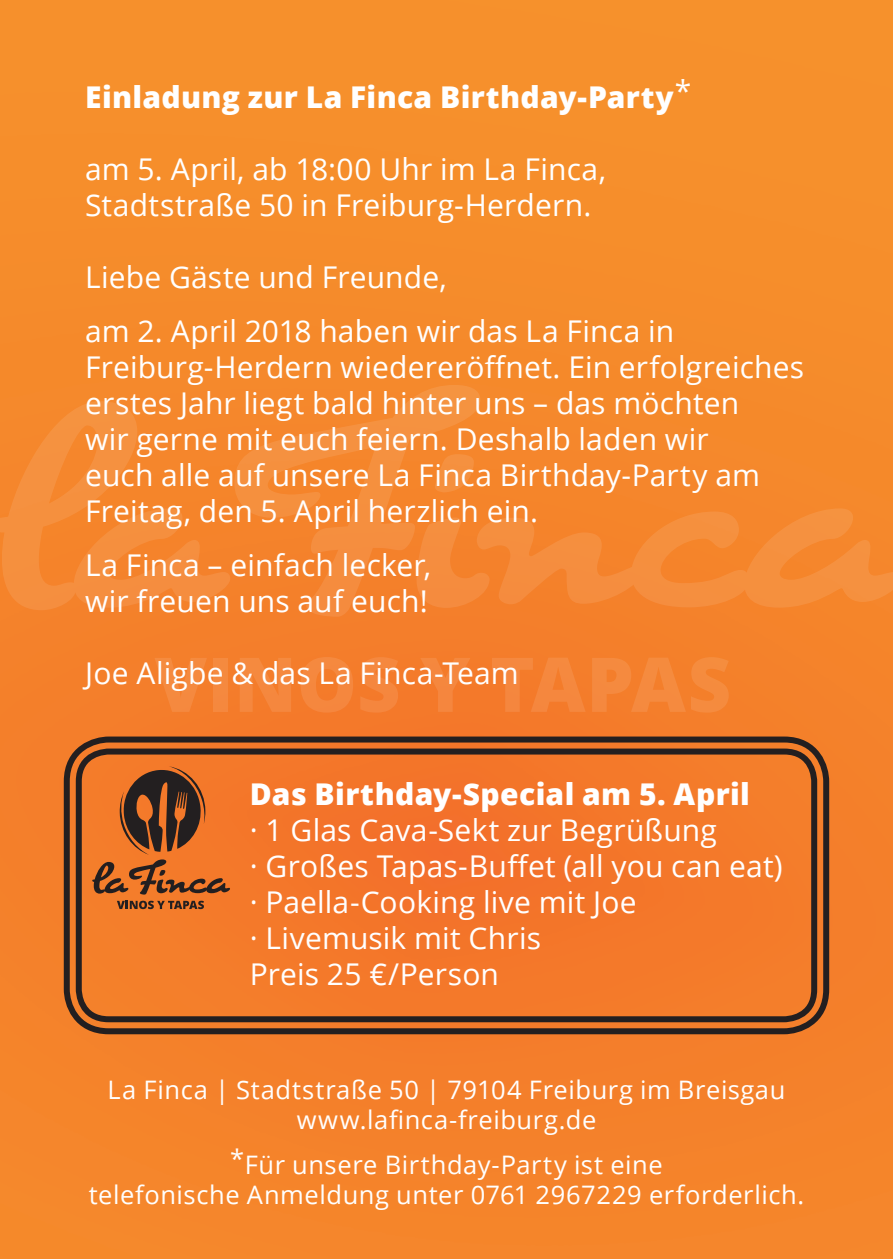
<style>
.page{position:relative;width:893px;height:1259px;background:#fff}
.page>*{position:absolute;margin:0;border:0;box-sizing:border-box;transform-origin:0 0}
.t1{font:30px/36px "Open Sans";letter-spacing:.005em;color:#fff}
.t2{font:800 30px "Open Sans";letter-spacing:.01em;color:#fff}
.t3{font:25.5px/30px "Open Sans";letter-spacing:.025em;color:#fff;text-align:center}
</style>
<div class="page">
<div style="left:0;top:738px;width:181px;height:521px;background:#f5832b"></div>
<img style="left:181px;top:738px;width:635px;height:521px">
<div style="left:816px;top:608px;width:77px;height:651px;background:#f4812b"></div>
<img style="left:0;top:95px;width:181px;height:643px">
<img style="left:181px;top:95px;width:637px;height:643px">
<div style="left:816px;top:0;width:77px;height:454px;background:#f68f2c"></div>
<div style="left:0;top:0;width:818px;height:95px;background:#f6902c"></div>
<svg style="left:0;top:401px;width:230px;height:209px;background:#f48933"></svg>
<svg style="left:234px;top:385px;width:246px;height:232px;background:#f48832"></svg>
<svg style="left:416px;top:454px;width:477px;height:154px;background:#f48831"></svg>
<svg style="left:155px;top:658px;width:52px;height:54px;background:#f48435"></svg>
<div style="left:213px;top:658px;width:15px;height:54px;background:#f5893f"></div>
<svg style="left:240px;top:658px;width:51px;height:54px;background:#f48539"></svg>
<svg style="left:301px;top:657px;width:52px;height:55px;background:#f48337"></svg>
<svg style="left:360px;top:657px;width:38px;height:55px;background:#f48237"></svg>
<svg style="left:420px;top:658px;width:50px;height:54px;background:#f47f32"></svg>
<svg style="left:492px;top:657px;width:94px;height:55px;background:#f48135"></svg>
<svg style="left:592px;top:657px;width:137px;height:55px;background:#f48536"></svg>
<div style="left:64px;top:736px;width:765px;height:298px;border:6px solid #231f20;border-radius:42px"></div>
<div style="left:76px;top:748px;width:741px;height:274px;border:6px solid #231f20;border-radius:30px"></div>
<svg style="left:92px;top:766px;width:138px;height:128px;background:#b25d26"></svg>
<svg style="left:117px;top:900px;width:87px;height:9px"></svg>
<p class="t2" style="left:85px;top:74px;width:608px">Einladung zur La Finca Birthday-Party<sup>*</sup></p>
<p class="t1" style="left:85px;top:150px;width:522px">am 5. April, ab 18:00 Uhr im La Finca,<br>Stadtstraße 50 in Freiburg-Herdern.</p>
<p class="t1" style="left:85px;top:249px;width:591px;line-height:54px">Liebe Gäste und Freunde,<br>am 2. April 2018 haben wir das La Finca in</p>
<p class="t1" style="left:85px;top:348px;width:721px">Freiburg-Herdern wiedereröffnet. Ein erfolgreiches erstes Jahr liegt bald hinter uns – das möchten<br>wir gerne mit euch feiern. Deshalb laden wir<br>euch alle auf unsere La Finca Birthday-Party am Freitag, den 5. April herzlich ein.</p>
<p class="t1" style="left:85px;top:546px;width:348px">La Finca – einfach lecker, wir freuen uns auf euch!</p>
<p class="t1" style="left:85px;top:654px;width:435px">Joe Aligbe &amp; das La Finca-Team</p>
<p class="t2" style="left:250px;top:771px;width:502px">Das Birthday-Special am 5. April</p>
<p class="t1" style="left:250px;top:811px;width:534px">· 1 Glas Cava-Sekt zur Begrüßung<br>· Großes Tapas-Buffet (all you can eat) · Paella-Cooking live mit Joe<br>· Livemusik mit Chris<br>Preis 25 €/Person</p>
<p class="t3" style="left:108px;top:1074px;width:679px">La Finca | Stadtstraße 50 | 79104 Freiburg im Breisgau www.lafinca-freiburg.de</p>
<p class="t3" style="left:89px;top:1149px;width:717px">*Für unsere Birthday-Party ist eine<br>telefonische Anmeldung unter 0761 2967229 erforderlich.</p>
</div>
